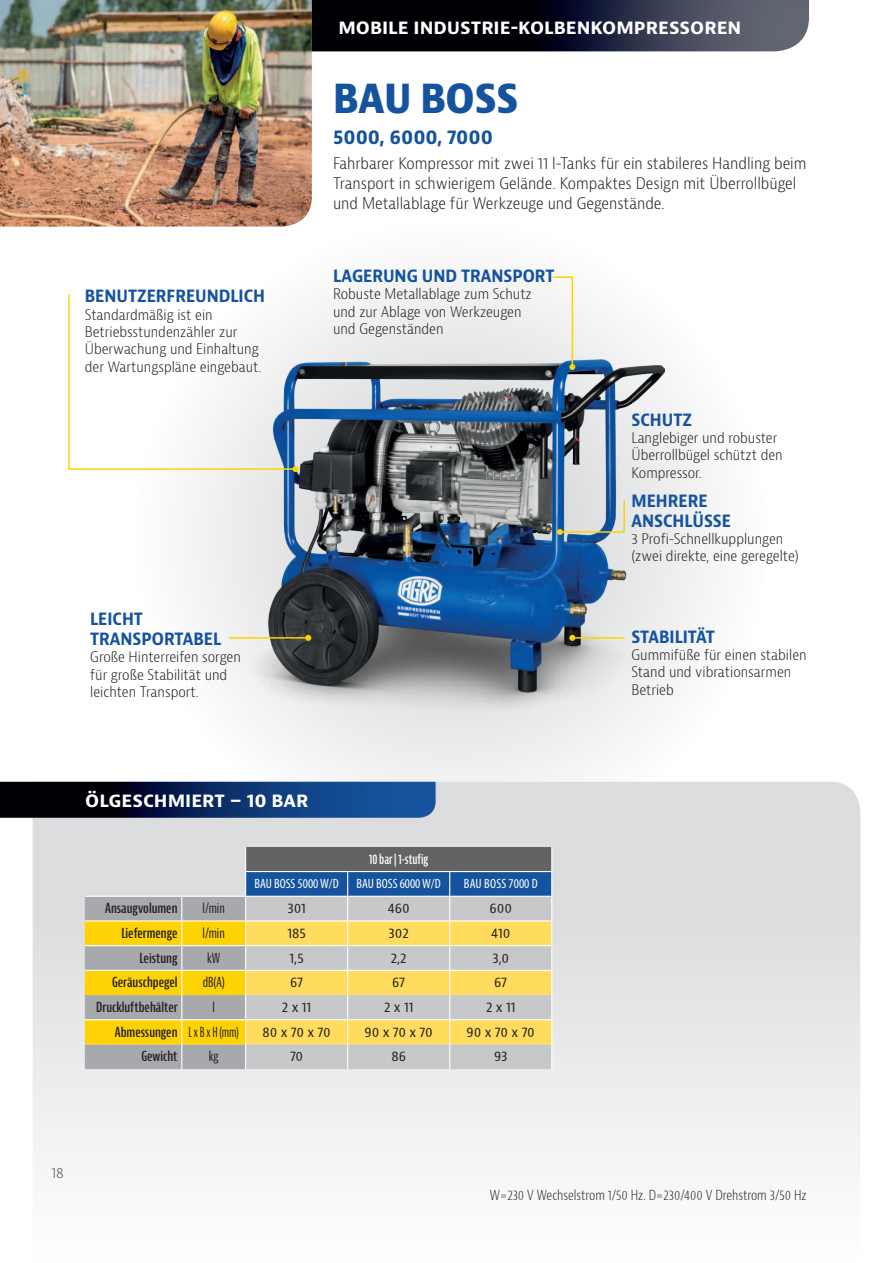
<style>
.page{position:relative;width:893px;height:1263px;background:#fff}
.page>*{position:absolute;margin:0;border:0;box-sizing:border-box;transform-origin:0 0}
.t1{font:800 condensed 39px "Bernino Sans";letter-spacing:-.005em;color:#15539e}
.t2{font:700 condensed 19.5px "Bernino Sans";color:#15539e}
.t3{font:700 18px "Bernino Sans";color:#fff}
.t4{font:700 condensed 16.5px/20.2px "Bernina Sans";color:#15539e}
.t5{font:300 condensed 15.75px/20.2px "Bernina Sans";color:#231f20}
.t6{font:300 condensed 14.25px/17.2px "Bernina Sans";color:#231f20}
.t7{font:600 extra-condensed 13.5px "Bernina Sans";color:#231f20;scale:1.15 1}
.t8{font:condensed 13.5px "Bernina Sans";letter-spacing:-.005em;color:#231f20}
.t9{font:300 condensed 13.5px "Bernina Sans";color:#231f20}
.t10{font:condensed 13.5px "Myriad Pro";color:#fff}
.t11{font:extra-condensed 13.5px "Bernina Sans";color:#231f20;scale:1.12 1}
.t12{font:600 extra-condensed 13.5px "Bernina Sans";color:#fff}
.s1{font-weight:400}
</style>
<div class="page">
<div style="left:134px;top:219px;width:634px;height:634px;background:#f5f5f6;border-radius:50%"></div>
<img style="left:0;top:0;width:312px;height:227px">
<svg style="left:312px;top:0;width:497px;height:51px;background:#20222f"></svg>
<svg style="left:33px;top:782px;width:827px;height:381px"></svg>
<svg style="left:0;top:782px;width:436px;height:36px;background:#0b2956"></svg>
<img style="left:247px;top:359px;width:418px;height:354px">
<svg style="left:85px;top:847px;width:467px;height:222px;background:#c4bd92"></svg>
<hr style="left:245px;top:871px;width:103px;height:1px;background:#fff">
<hr style="left:348px;top:871px;width:102px;height:1px;background:#fff">
<hr style="left:450px;top:871px;width:102px;height:1px;background:#fff">
<svg style="left:68px;top:294px;width:231px;height:178px"></svg>
<hr style="left:229px;top:637px;width:79px;height:2px;background:#fed304">
<svg style="left:305px;top:635px;width:6px;height:6px"></svg>
<hr style="left:572px;top:637px;width:52px;height:2px;background:#fed304">
<svg style="left:569px;top:635px;width:6px;height:6px"></svg>
<svg style="left:557px;top:499px;width:69px;height:36px;background:#b0bdc1"></svg>
<svg style="left:551px;top:276px;width:24px;height:94px"></svg>
<p class="t3" style="left:338px;top:16px;width:29px">MOBILE</p>
<p class="t3" style="left:414px;top:16px;width:329px">INDUSTRIE-KOLBENKOMPRESSOREN</p>
<p class="t4" style="left:85px;top:287px;width:182px">BENUTZERFREUNDLICH</p>
<p class="t6" style="left:85px;top:306px;width:178px">Standardmäßig ist ein<br>Betriebsstundenzähler zur<br>Überwachung und Einhaltung der Wartungspläne eingebaut.</p>
<p class="t4" style="left:90px;top:609px;width:133px">LEICHT<br>TRANSPORTABEL</p>
<p class="t6" style="left:90px;top:649px;width:152px">Große Hinterreifen sorgen für große Stabilität und leichten Transport.</p>
<h1 class="t1" style="left:333px;top:74px;width:187px">BAU BOSS</h1>
<h2 class="t2" style="left:333px;top:125px;width:161px">5000, 6000, 7000</h2>
<p class="t5" style="left:333px;top:153px;width:475px">Fahrbarer Kompressor mit zwei 11 l-Tanks für ein stabileres Handling beim<br>Transport in schwierigem Gelände. Kompaktes Design mit Überrollbügel und Metallablage für Werkzeuge und Gegenstände.</p>
<p class="t4" style="left:333px;top:266px;width:223px">LAGERUNG UND TRANSPORT</p>
<p class="t6" style="left:333px;top:286px;width:200px">Robuste Metallablage zum Schutz und zur Ablage von Werkzeugen und Gegenständen</p>
<p class="t4" style="left:631px;top:410px;width:62px">SCHUTZ</p>
<p class="t6" style="left:631px;top:429px;width:153px">Langlebiger und robuster<br>Überrollbügel schützt den<br>Kompressor.</p>
<p class="t4" style="left:631px;top:491px;width:101px">MEHRERE<br>ANSCHLÜSSE</p>
<p class="t6" style="left:631px;top:531px;width:169px">3 Profi-Schnellkupplungen (zwei direkte, eine geregelte)</p>
<p class="t4" style="left:631px;top:627px;width:85px">STABILITÄT</p>
<p class="t6" style="left:631px;top:647px;width:177px">Gummifüße für einen stabilen<br>Stand und vibrationsarmen<br>Betrieb</p>
<p class="t3" style="left:85px;top:789px;width:200px">ÖLGESCHMIERT – 10 BAR</p>
<p class="t12" style="left:369px;top:851px;width:61px">10 bar | 1-stufig</p>
<p class="t10" style="left:255px;top:876px;width:86px">BAU BOSS 5000 W/D</p>
<p class="t10" style="left:357px;top:876px;width:86px">BAU BOSS 6000 W/D</p>
<p class="t10" style="left:464px;top:876px;width:75px">BAU BOSS 7000 D</p>
<p class="t7" style="left:105px;top:900px;width:64px">Ansaugvolumen</p>
<p class="t11" style="left:203px;top:900px;width:21px">l/min</p>
<p class="t8" style="left:287px;top:900px;width:20px">301</p>
<p class="t8" style="left:388px;top:900px;width:23px">460</p>
<p class="t8" style="left:489px;top:900px;width:24px">600</p>
<p class="t7" style="left:121px;top:925px;width:50px">Liefermenge</p>
<p class="t11" style="left:203px;top:925px;width:21px">l/min</p>
<p class="t8" style="left:288px;top:924px;width:20px">185</p>
<p class="t8" style="left:389px;top:924px;width:22px">302</p>
<p class="t8" style="left:491px;top:924px;width:21px">410</p>
<p class="t7" style="left:140px;top:950px;width:35px">Leistung</p>
<p class="t11" style="left:207px;top:950px;width:13px">kW</p>
<p class="t8" style="left:290px;top:949px;width:16px">1,5</p>
<p class="t8" style="left:391px;top:949px;width:17px">2,2</p>
<p class="t8" style="left:492px;top:949px;width:18px">3,0</p>
<p class="t7" style="left:112px;top:975px;width:58px">Geräuschpegel</p>
<p class="t11" style="left:203px;top:975px;width:21px">dB(A)</p>
<p class="t8" style="left:290px;top:974px;width:14px">67</p>
<p class="t8" style="left:392px;top:974px;width:14px">67</p>
<p class="t8" style="left:494px;top:974px;width:14px">67</p>
<p class="t7" style="left:96px;top:999px;width:72px">Druckluftbehälter</p>
<p class="t11" style="left:212px;top:999px;width:4px">l</p>
<p class="t8" style="left:282px;top:998px;width:31px">2 x 11</p>
<p class="t8" style="left:384px;top:998px;width:31px">2 x 11</p>
<p class="t8" style="left:486px;top:998px;width:31px">2 x 11</p>
<p class="t7" style="left:115px;top:1024px;width:109px">Abmessungen <span class="s1">L x B x H (mm)</span></p>
<p class="t8" style="left:262px;top:1023px;width:70px">80 x 70 x 70</p>
<p class="t8" style="left:365px;top:1023px;width:70px">90 x 70 x 70</p>
<p class="t8" style="left:467px;top:1023px;width:70px">90 x 70 x 70</p>
<p class="t7" style="left:141px;top:1049px;width:33px">Gewicht</p>
<p class="t11" style="left:209px;top:1049px;width:10px">kg</p>
<p class="t8" style="left:290px;top:1048px;width:15px">70</p>
<p class="t8" style="left:391px;top:1048px;width:16px">86</p>
<p class="t8" style="left:494px;top:1048px;width:15px">93</p>
<p class="t6" style="left:52px;top:1164px;width:14px">18</p>
<p class="t9" style="left:490px;top:1186px;width:318px">W=230 V Wechselstrom 1/50 Hz. D=230/400 V Drehstrom 3/50 Hz</p>
</div>
